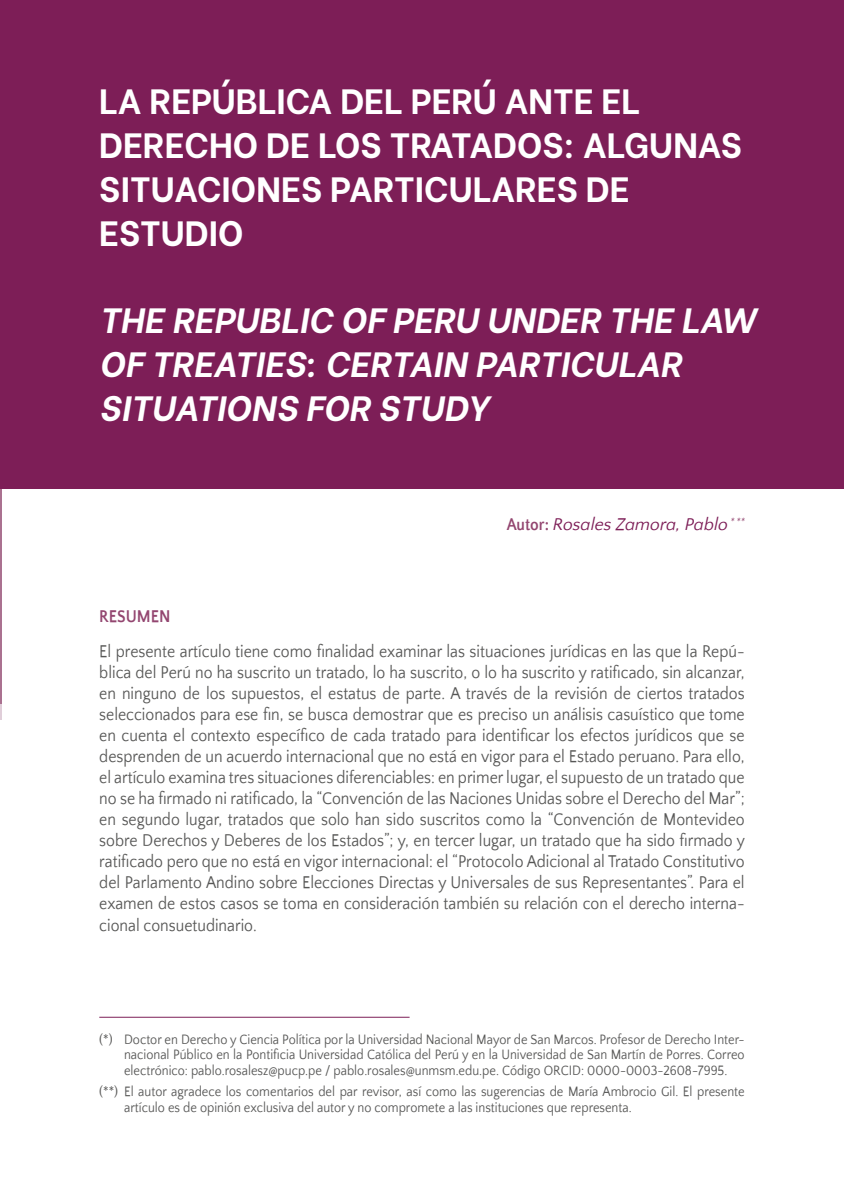
<style>
.page{position:relative;width:844px;height:1191px;background:#fff}
.page>*{position:absolute;margin:0;border:0;box-sizing:border-box;transform-origin:0 0}
.t1{font:700 35px/43.8px "Be Vietnam";color:#fff}
.t2{font:italic 700 35px/43.8px "Be Vietnam";color:#fff}
.t3{font:17.5px/21px "Quattrocento Sans";color:#575756;text-align:justify;scale:.9 1}
.t4{font:italic 17.5px "Quattrocento Sans";color:#7d1e57}
.t5{font:700 17.5px "Quattrocento Sans";color:#934670;scale:.9 1}
.t6{font:14px/15.8px "Quattrocento Sans";color:#575756;text-align:justify;scale:.9 1}
.s1{font-weight:700;font-style:normal;color:#934670}
</style>
<div class="page">
<hr style="left:0;top:573px;width:1px;height:147px;background:#e0ced9">
<hr style="left:0;top:469px;width:1px;height:234px;background:#aa7190">
<div style="left:0;top:0;width:843px;height:489px;background:#7d1e57"></div>
<hr style="left:99px;top:1016px;width:310px;height:1px;background:#7d1e57">
<h1 class="t1" style="left:99px;top:76px;width:644px">LA REPÚBLICA DEL PERÚ ANTE EL<br>DERECHO DE LOS TRATADOS: ALGUNAS<br>SITUACIONES PARTICULARES DE<br>ESTUDIO</h1>
<h1 class="t2" style="left:99px;top:295px;width:657px">THE REPUBLIC OF PERU UNDER THE LAW<br>OF TREATIES: CERTAIN PARTICULAR<br>SITUATIONS FOR STUDY</h1>
<p class="t4" style="left:506px;top:515px;width:239px"><span class="s1">Autor:</span> Rosales Zamora, Pablo <sup>*</sup> <sup>**</sup></p>
<p class="t5" style="left:99px;top:606px;width:81px">RESUMEN</p>
<p class="t3" style="left:99px;top:642px;width:718px">El presente artículo tiene como finalidad examinar las situaciones jurídicas en las que la Repú&shy;blica del Perú no ha suscrito un tratado, lo ha suscrito, o lo ha suscrito y ratificado, sin alcanzar, en ninguno de los supuestos, el estatus de parte. A través de la revisión de ciertos tratados seleccionados para ese fin, se busca demostrar que es preciso un análisis casuístico que tome en cuenta el contexto específico de cada tratado para identificar los efectos jurídicos que se desprenden de un acuerdo internacional que no está en vigor para el Estado peruano. Para ello, el artículo examina tres situaciones diferenciables: en primer lugar, el supuesto de un tratado que no se ha firmado ni ratificado, la “Convención de las Naciones Unidas sobre el Derecho del Mar”; en segundo lugar, tratados que solo han sido suscritos como la “Convención de Montevideo sobre Derechos y Deberes de los Estados”; y, en tercer lugar, un tratado que ha sido firmado y ratificado pero que no está en vigor internacional: el “Protocolo Adicional al Tratado Constitutivo del Parlamento Andino sobre Elecciones Directas y Universales de sus Representantes”. Para el examen de estos casos se toma en consideración también su relación con el derecho interna&shy;cional consuetudinario.</p>
<p class="t6" style="left:124px;top:1031px;width:690px;text-indent:-25px">(*) Doctor en Derecho y Ciencia Política por la Universidad Nacional Mayor de San Marcos. Profesor de Derecho Inter&shy;nacional Público en la Pontificia Universidad Católica del Perú y en la Universidad de San Martín de Porres. Correo electrónico: pablo.rosalesz@pucp.pe / pablo.rosales@unmsm.edu.pe. Código ORCID: 0000-0003-2608-7995.</p>
<p class="t6" style="left:124px;top:1083px;width:690px;text-indent:-25px">(**) El autor agradece los comentarios del par revisor, así como las sugerencias de María Ambrocio Gil. El presente artículo es de opinión exclusiva del autor y no compromete a las instituciones que representa.</p>
</div>
